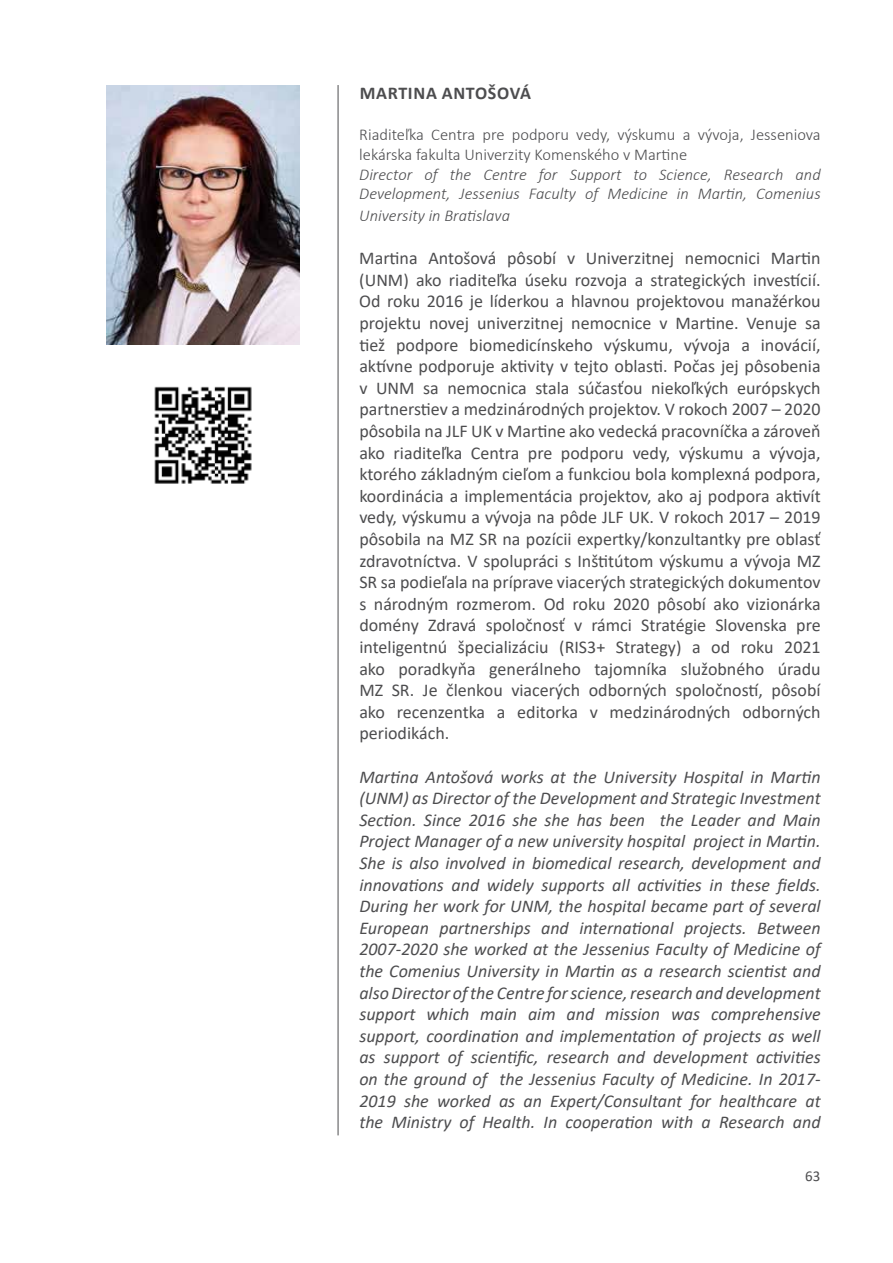
<style>
.page{position:relative;width:893px;height:1263px;background:#fff}
.page>*{position:absolute;margin:0;border:0;box-sizing:border-box;transform-origin:0 0}
.t1{font:18px/21.6px "Calibri";color:#4d4d4f;text-align:justify}
.t2{font:italic 18px/21.6px "Calibri";color:#4d4d4f;text-align:justify}
.t3{font:700 18px "Calibri";letter-spacing:.04em;color:#4d4d4f}
.t4{font:italic 300 16.5px/19.8px "Calibri";color:#4d4d4f}
.t5{font:300 16.5px/19.8px "Calibri";color:#4d4d4f}
.t6{font:15px "Calibri";color:#4d4d4f}
</style>
<div class="page">
<img style="left:106px;top:85px;width:194px;height:259px">
<hr style="left:338px;top:85px;width:1px;height:1050px;background:#4d4d4f">
<img style="left:154px;top:386px;width:98px;height:98px">
<p class="t3" style="left:360px;top:80px;width:173px">MARTINA ANTOŠOVÁ</p>
<p class="t5" style="left:359px;top:124px;width:463px">Riaditeľka Centra pre podporu vedy, výskumu a vývoja, Jesseniova lekárska fakulta Univerzity Komenského v Martine</p>
<p class="t4" style="left:359px;top:164px;width:463px">Director of the Centre for Support to Science, Research and<br>Development, Jessenius Faculty of Medicine in Martin, Comenius</p>
<p class="t4" style="left:359px;top:205px;width:152px">University in Bratislava</p>
<p class="t1" style="left:359px;top:247px;width:463px">Martina Antošová pôsobí v Univerzitnej nemocnici Martin (UNM) ako riaditeľka úseku rozvoja a strategických investícií.<br>Od roku 2016 je líderkou a hlavnou projektovou manažérkou projektu novej univerzitnej nemocnice v Martine. Venuje sa tiež podpore biomedicínskeho výskumu, vývoja a inovácií, aktívne podporuje aktivity v tejto oblasti. Počas jej pôsobenia v UNM sa nemocnica stala súčasťou niekoľkých európskych partnerstiev a medzinárodných projektov. V rokoch 2007 – 2020 pôsobila na JLF UK v Martine ako vedecká pracovníčka a zároveň ako riaditeľka Centra pre podporu vedy, výskumu a vývoja, ktorého základným cieľom a funkciou bola komplexná podpora, koordinácia a implementácia projektov, ako aj podpora aktivít vedy, výskumu a vývoja na pôde JLF UK. V rokoch 2017 – 2019 pôsobila na MZ SR na pozícii expertky/konzultantky pre oblasť zdravotníctva. V spolupráci s Inštitútom výskumu a vývoja MZ SR sa podieľala na príprave viacerých strategických dokumentov s národným rozmerom. Od roku 2020 pôsobí ako vizionárka domény Zdravá spoločnosť v rámci Stratégie Slovenska pre inteligentnú špecializáciu (RIS3+ Strategy) a od roku 2021 ako poradkyňa generálneho tajomníka služobného úradu MZ SR. Je členkou viacerých odborných spoločností, pôsobí ako recenzentka a editorka v medzinárodných odborných periodikách.</p>
<p class="t2" style="left:359px;top:765px;width:463px">Martina Antošová works at the University Hospital in Martin (UNM) as Director of the Development and Strategic Investment Section. Since 2016 she she has been the Leader and Main Project Manager of a new university hospital project in Martin.<br>She is also involved in biomedical research, development and innovations and widely supports all activities in these fields.<br>During her work for UNM, the hospital became part of several European partnerships and international projects. Between 2007-2020 she worked at the Jessenius Faculty of Medicine of the Comenius University in Martin as a research scientist and also Director of the Centre for science, research and development support which main aim and mission was comprehensive support, coordination and implementation of projects as well as support of scientific, research and development activities on the ground of the Jessenius Faculty of Medicine. In 2017- 2019 she worked as an Expert/Consultant for healthcare at the Ministry of Health. In cooperation with a Research and</p>
<p class="t6" style="left:805px;top:1165px;width:17px">63</p>
</div>
